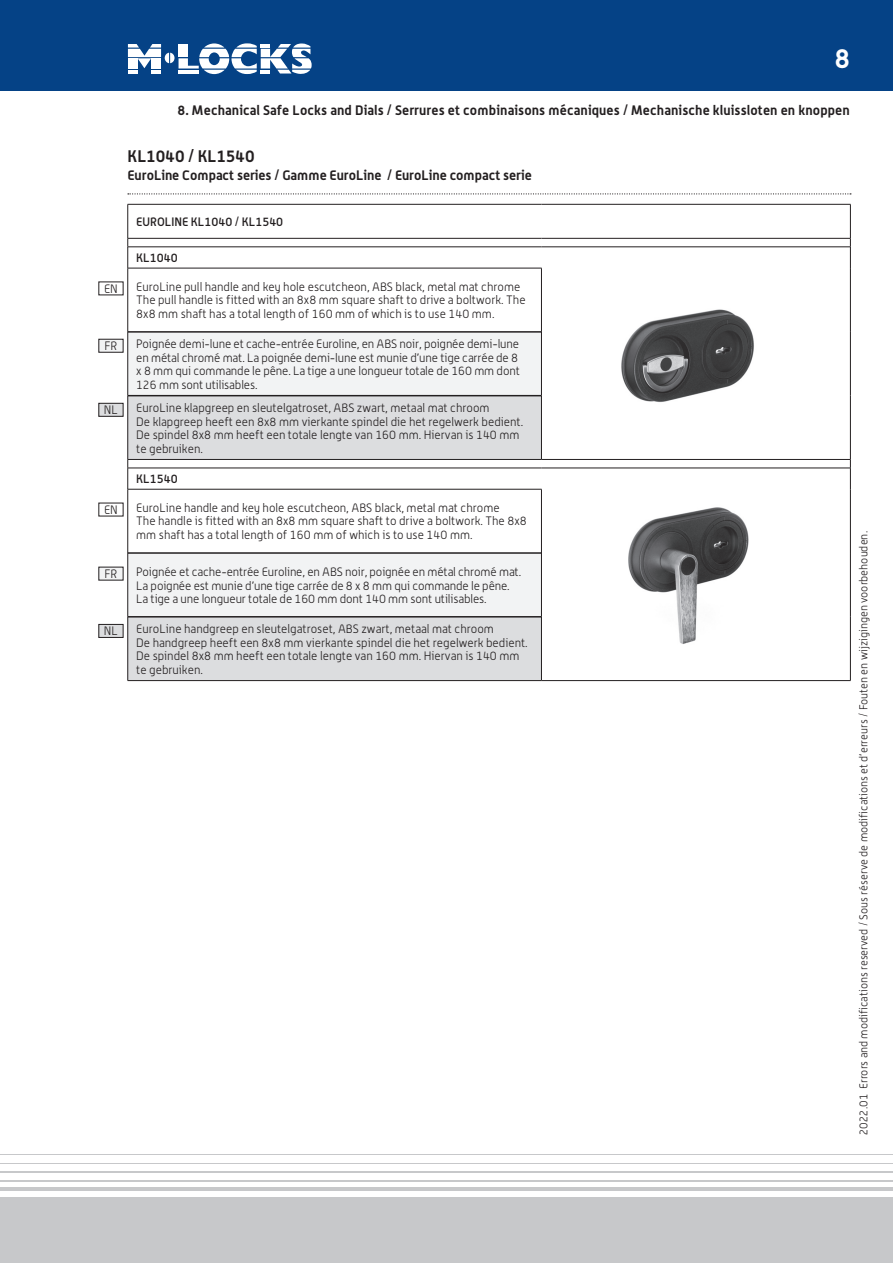
<style>
.page{position:relative;width:893px;height:1263px;background:#fff}
.page>*{position:absolute;margin:0;border:0;box-sizing:border-box;transform-origin:0 0}
.t1{font:700 27px "Alwyn OT";color:#fff}
.t2{font:700 16.5px "Alwyn OT";color:#231f20}
.t3{font:700 13.5px "Alwyn OT";letter-spacing:.01em;color:#231f20}
.t4{font:300 12px/13.5px "Alwyn OT";color:#231f20}
.t5{font:500 12px "Alwyn OT";color:#231f20}
.t6{font:300 11.25px "Alwyn OT";color:#231f20}
</style>
<div class="page">
<hr style="left:0;top:1188px;width:893px;height:3px;background:#c7c8ca">
<hr style="left:0;top:1180px;width:893px;height:1px;background:#c7c8ca">
<hr style="left:0;top:1171px;width:893px;height:2px;background:#c7c8ca">
<hr style="left:0;top:1163px;width:893px;height:1px;background:#c7c8ca">
<hr style="left:0;top:1154px;width:893px;height:1px;background:#c7c8ca">
<div style="left:0;top:1197px;width:893px;height:66px;background:#c7c8ca"></div>
<div style="left:0;top:0;width:893px;height:91px;background:#054286"></div>
<svg style="left:128px;top:43px;width:184px;height:31px"></svg>
<svg style="left:128px;top:205px;width:722px;height:475px"></svg>
<div style="left:128px;top:333px;width:413px;height:62px;background:#f2f3f4"></div>
<svg style="left:128px;top:396px;width:413px;height:284px"></svg>
<hr style="left:128px;top:204px;width:413px;height:1px;background:#231f20">
<hr style="left:541px;top:204px;width:310px;height:1px;background:#231f20">
<hr style="left:128px;top:238px;width:413px;height:1px;background:#231f20">
<hr style="left:541px;top:238px;width:310px;height:1px;background:#231f20">
<hr style="left:128px;top:247px;width:413px;height:1px;background:#231f20">
<hr style="left:541px;top:247px;width:310px;height:1px;background:#231f20">
<hr style="left:128px;top:680px;width:413px;height:1px;background:#231f20">
<hr style="left:541px;top:680px;width:310px;height:1px;background:#231f20">
<hr style="left:128px;top:268px;width:414px;height:1px;background:#231f20">
<hr style="left:541px;top:268px;width:1px;height:64px;background:#231f20">
<hr style="left:541px;top:332px;width:1px;height:64px;background:#231f20">
<hr style="left:128px;top:489px;width:414px;height:1px;background:#231f20">
<hr style="left:541px;top:489px;width:1px;height:64px;background:#231f20">
<hr style="left:541px;top:553px;width:1px;height:64px;background:#231f20">
<hr style="left:541px;top:396px;width:1px;height:63px;background:#231f20">
<hr style="left:541px;top:617px;width:1px;height:63px;background:#231f20">
<hr style="left:128px;top:331px;width:413px;height:2px;background:#231f20">
<hr style="left:128px;top:552px;width:413px;height:2px;background:#231f20">
<hr style="left:128px;top:395px;width:413px;height:1px;background:#231f20">
<hr style="left:128px;top:616px;width:413px;height:1px;background:#231f20">
<hr style="left:127px;top:204px;width:1px;height:34px;background:#231f20">
<hr style="left:850px;top:204px;width:1px;height:34px;background:#231f20">
<svg style="left:850px;top:238px;width:1px;height:30px"></svg>
<hr style="left:127px;top:268px;width:1px;height:64px;background:#231f20">
<hr style="left:850px;top:268px;width:1px;height:64px;background:#231f20">
<hr style="left:127px;top:332px;width:1px;height:64px;background:#231f20">
<hr style="left:850px;top:332px;width:1px;height:64px;background:#231f20">
<hr style="left:127px;top:396px;width:1px;height:63px;background:#231f20">
<hr style="left:850px;top:396px;width:1px;height:63px;background:#231f20">
<svg style="left:127px;top:460px;width:1px;height:29px"></svg>
<svg style="left:850px;top:460px;width:1px;height:29px"></svg>
<hr style="left:127px;top:489px;width:1px;height:64px;background:#231f20">
<hr style="left:850px;top:489px;width:1px;height:64px;background:#231f20">
<hr style="left:127px;top:553px;width:1px;height:64px;background:#231f20">
<hr style="left:850px;top:553px;width:1px;height:64px;background:#231f20">
<hr style="left:127px;top:617px;width:1px;height:63px;background:#231f20">
<hr style="left:850px;top:617px;width:1px;height:63px;background:#231f20">
<svg style="left:127px;top:238px;width:1px;height:30px"></svg>
<hr style="left:128px;top:459px;width:413px;height:1px;background:#231f20">
<hr style="left:541px;top:459px;width:310px;height:1px;background:#231f20">
<hr style="left:128px;top:468px;width:413px;height:1px;background:#231f20">
<hr style="left:541px;top:468px;width:310px;height:1px;background:#231f20">
<img style="left:592px;top:296px;width:196px;height:114px">
<img style="left:602px;top:504px;width:169px;height:141px">
<div style="left:99px;top:339px;width:24px;height:13px;background:#f2f3f4"></div>
<div style="left:99px;top:339px;width:24px;height:13px;border:1px solid #231f20"></div>
<div style="left:99px;top:403px;width:24px;height:13px;background:#dcdddf"></div>
<div style="left:99px;top:403px;width:24px;height:13px;border:1px solid #231f20"></div>
<div style="left:99px;top:567px;width:24px;height:13px;background:#f2f3f4"></div>
<div style="left:99px;top:624px;width:24px;height:13px;background:#dcdddf"></div>
<div style="left:99px;top:624px;width:24px;height:14px;border:1px solid #231f20"></div>
<svg style="left:128px;top:193px;width:723px;height:1px"></svg>
<h1 class="t1" style="left:834px;top:41px;width:17px">8</h1>
<p class="t4" style="left:104px;top:282px;width:15px">EN</p>
<p class="t4" style="left:105px;top:339px;width:14px">FR</p>
<p class="t4" style="left:104px;top:403px;width:16px">NL</p>
<p class="t4" style="left:104px;top:503px;width:15px">EN</p>
<p class="t4" style="left:105px;top:567px;width:14px">FR</p>
<p class="t4" style="left:104px;top:624px;width:16px">NL</p>
<p class="t3" style="left:177px;top:102px;width:674px">8. Mechanical Safe Locks and Dials / Serrures et combinaisons mécaniques / Mechanische kluissloten en knoppen</p>
<h2 class="t2" style="left:128px;top:146px;width:129px">KL1040 / KL1540</h2>
<p class="t3" style="left:128px;top:167px;width:406px">EuroLine Compact series / Gamme EuroLine / EuroLine compact serie</p>
<p class="t5" style="left:136px;top:214px;width:148px">EUROLINE KL1040 / KL1540</p>
<p class="t5" style="left:136px;top:251px;width:43px">KL1040</p>
<p class="t4" style="left:136px;top:280px;width:391px">EuroLine pull handle and key hole escutcheon, ABS black, metal mat chrome<br>The pull handle is fitted with an 8x8 mm square shaft to drive a boltwork. The<br>8x8 mm shaft has a total length of 160 mm of which is to use 140 mm.</p>
<p class="t4" style="left:136px;top:337px;width:385px">Poignée demi-lune et cache-entrée Euroline, en ABS noir, poignée demi-lune en métal chromé mat. La poignée demi-lune est munie d’une tige carrée de 8 x 8 mm qui commande le pêne. La tige a une longueur totale de 160 mm dont 126 mm sont utilisables.</p>
<p class="t4" style="left:136px;top:401px;width:389px">EuroLine klapgreep en sleutelgatroset, ABS zwart, metaal mat chroom<br>De klapgreep heeft een 8x8 mm vierkante spindel die het regelwerk bedient.<br>De spindel 8x8 mm heeft een totale lengte van 160 mm. Hiervan is 140 mm te gebruiken.</p>
<p class="t5" style="left:136px;top:472px;width:43px">KL1540</p>
<p class="t4" style="left:136px;top:501px;width:392px">EuroLine handle and key hole escutcheon, ABS black, metal mat chrome<br>The handle is fitted with an 8x8 mm square shaft to drive a boltwork. The 8x8 mm shaft has a total length of 160 mm of which is to use 140 mm.</p>
<p class="t4" style="left:136px;top:565px;width:386px">Poignée et cache-entrée Euroline, en ABS noir, poignée en métal chromé mat.<br>La poignée est munie d’une tige carrée de 8 x 8 mm qui commande le pêne.<br>La tige a une longueur totale de 160 mm dont 140 mm sont utilisables.</p>
<p class="t4" style="left:136px;top:622px;width:393px">EuroLine handgreep en sleutelgatroset, ABS zwart, metaal mat chroom<br>De handgreep heeft een 8x8 mm vierkante spindel die het regelwerk bedient.<br>De spindel 8x8 mm heeft een totale lengte van 160 mm. Hiervan is 140 mm te gebruiken.</p>
<p class="t6" style="left:857px;top:1135px;width:606px;rotate:-90deg">2022.01 Errors and modifications reserved / Sous réserve de modifications et d’erreurs / Fouten en wijzigingen voorbehouden.</p>
</div>
